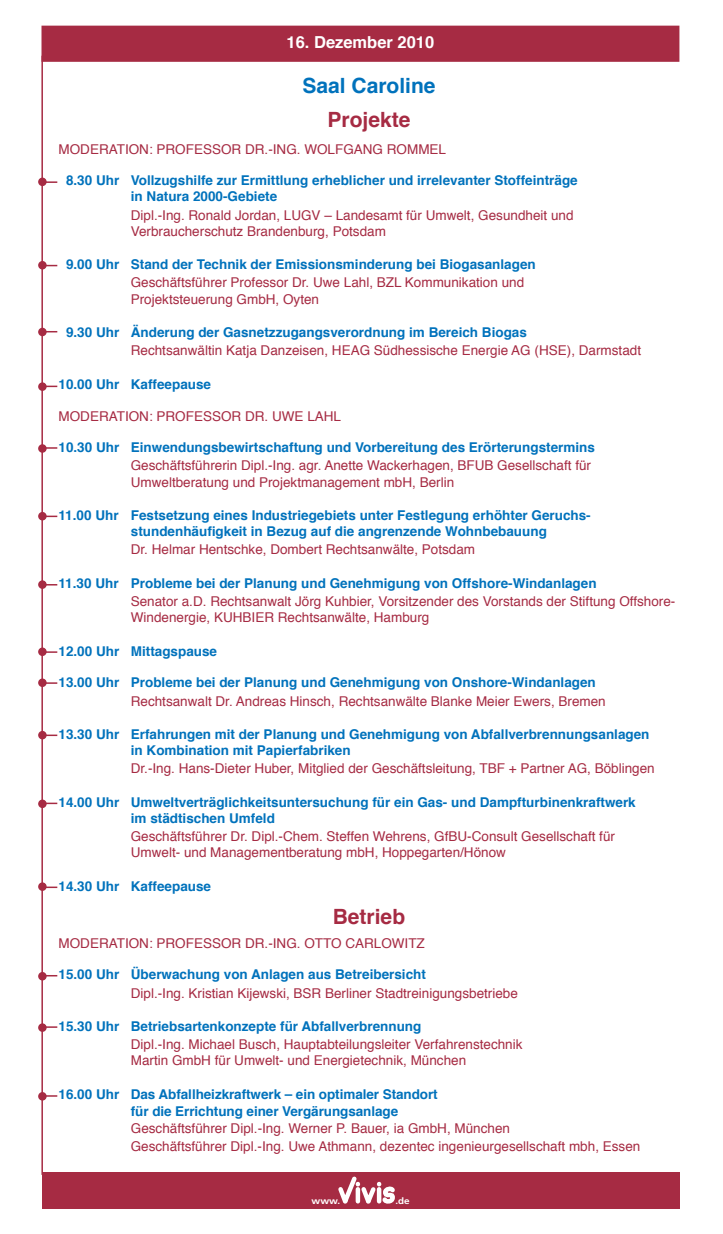
<style>
.page{position:relative;width:723px;height:1234px;background:#fff}
.page>*{position:absolute;margin:0;border:0;box-sizing:border-box;transform-origin:0 0}
.t1{font:700 21px "Helvetica";color:#a62b43}
.t2{font:700 21px "Helvetica";color:#0072bc}
.t3{font:700 16.5px "Helvetica";color:#fff}
.t4{font:13.5px/16.2px "Helvetica";color:#a62b43}
.t5{font:700 13.5px/16.2px "Helvetica";color:#0072bc}
.t6{font:700 9px "Frutiger";color:#fff;scale:1.1 1}
</style>
<div class="page">
<hr style="left:41px;top:56px;width:2px;height:1118px;background:#a62b43">
<div style="left:42px;top:1172px;width:638px;height:36px;background:#a62b43"></div>
<svg style="left:335px;top:1176px;width:64px;height:33px"></svg>
<div style="left:41px;top:26px;width:638px;height:36px;background:#a62b43;border:2px solid #a62b43"></div>
<div style="left:39px;top:178px;width:7px;height:7px;background:#a62b43;border-radius:50%"></div>
<div style="left:38px;top:177px;width:9px;height:9px;border:2px solid #a62b43;border-radius:50%"></div>
<svg style="left:44px;top:181px;width:13px;height:2px"></svg>
<div style="left:39px;top:262px;width:7px;height:7px;background:#a62b43;border-radius:50%"></div>
<div style="left:38px;top:261px;width:9px;height:8px;border:2px solid #a62b43;border-radius:50%"></div>
<svg style="left:44px;top:265px;width:13px;height:1px"></svg>
<div style="left:39px;top:328px;width:7px;height:7px;background:#a62b43;border-radius:50%"></div>
<div style="left:38px;top:327px;width:9px;height:9px;border:2px solid #a62b43;border-radius:50%"></div>
<svg style="left:44px;top:331px;width:13px;height:1px"></svg>
<div style="left:39px;top:383px;width:7px;height:7px;background:#a62b43;border-radius:50%"></div>
<div style="left:38px;top:382px;width:9px;height:9px;border:2px solid #a62b43;border-radius:50%"></div>
<svg style="left:44px;top:385px;width:13px;height:2px"></svg>
<div style="left:39px;top:445px;width:7px;height:7px;background:#a62b43;border-radius:50%"></div>
<div style="left:38px;top:444px;width:9px;height:8px;border:2px solid #a62b43;border-radius:50%"></div>
<svg style="left:44px;top:447px;width:13px;height:1px"></svg>
<div style="left:38px;top:512px;width:9px;height:8px;border:2px solid #a62b43;border-radius:50%"></div>
<svg style="left:43px;top:515px;width:14px;height:2px"></svg>
<div style="left:39px;top:581px;width:7px;height:7px;background:#a62b43;border-radius:50%"></div>
<div style="left:38px;top:580px;width:9px;height:8px;border:2px solid #a62b43;border-radius:50%"></div>
<svg style="left:44px;top:584px;width:13px;height:1px"></svg>
<div style="left:39px;top:648px;width:7px;height:7px;background:#a62b43;border-radius:50%"></div>
<div style="left:38px;top:647px;width:9px;height:9px;border:2px solid #a62b43;border-radius:50%"></div>
<svg style="left:44px;top:651px;width:13px;height:1px"></svg>
<div style="left:39px;top:679px;width:7px;height:7px;background:#a62b43;border-radius:50%"></div>
<div style="left:38px;top:678px;width:9px;height:8px;border:2px solid #a62b43;border-radius:50%"></div>
<svg style="left:44px;top:682px;width:13px;height:1px"></svg>
<div style="left:39px;top:731px;width:7px;height:7px;background:#a62b43;border-radius:50%"></div>
<div style="left:38px;top:730px;width:9px;height:9px;border:2px solid #a62b43;border-radius:50%"></div>
<svg style="left:44px;top:734px;width:13px;height:2px"></svg>
<div style="left:38px;top:799px;width:9px;height:8px;border:2px solid #a62b43;border-radius:50%"></div>
<svg style="left:43px;top:802px;width:14px;height:2px"></svg>
<div style="left:39px;top:882px;width:7px;height:7px;background:#a62b43;border-radius:50%"></div>
<div style="left:38px;top:882px;width:9px;height:8px;border:2px solid #a62b43;border-radius:50%"></div>
<svg style="left:44px;top:886px;width:13px;height:1px"></svg>
<div style="left:39px;top:972px;width:7px;height:7px;background:#a62b43;border-radius:50%"></div>
<div style="left:38px;top:971px;width:9px;height:9px;border:2px solid #a62b43;border-radius:50%"></div>
<svg style="left:44px;top:974px;width:13px;height:2px"></svg>
<div style="left:39px;top:1023px;width:7px;height:7px;background:#a62b43;border-radius:50%"></div>
<div style="left:38px;top:1023px;width:9px;height:8px;border:2px solid #a62b43;border-radius:50%"></div>
<svg style="left:44px;top:1026px;width:13px;height:1px"></svg>
<div style="left:39px;top:1092px;width:7px;height:7px;background:#a62b43;border-radius:50%"></div>
<div style="left:38px;top:1091px;width:9px;height:9px;border:2px solid #a62b43;border-radius:50%"></div>
<svg style="left:44px;top:1094px;width:13px;height:2px"></svg>
<p class="t3" style="left:287px;top:29px;width:149px">16. Dezember 2010</p>
<h1 class="t2" style="left:302px;top:68px;width:135px">Saal Caroline</h1>
<h1 class="t1" style="left:327px;top:103px;width:84px">Projekte</h1>
<p class="t4" style="left:59px;top:141px;width:360px">Moderation: Professor Dr.-Ing . Wolfgang Romme</p>
<p class="t4" style="left:439px;top:141px;width:9px">l</p>
<p class="t5" style="left:131px;top:172px;width:448px;text-indent:-65px">8.30 Uhr Vollzugshilfe zur Ermittlung erheblicher und irrelevanter Stoffeinträge in Natura 2000-Gebiete</p>
<p class="t4" style="left:131px;top:207px;width:444px">Dipl.-Ing. Ronald Jordan, LUGV – Landesamt für Umwelt, Gesundheit und<br>Verbraucherschutz Brandenburg, Potsdam</p>
<p class="t5" style="left:66px;top:256px;width:471px">9.00 Uhr Stand der Technik der Emissionsminderung bei Biogasanlagen</p>
<p class="t4" style="left:131px;top:275px;width:255px">Geschäftsführer Professor Dr. Uwe Lahl, BZL</p>
<p class="t4" style="left:405px;top:275px;width:121px">Kommunikation und</p>
<p class="t4" style="left:131px;top:291px;width:190px">Projektsteuerung GmbH, Oyten</p>
<p class="t5" style="left:66px;top:324px;width:462px">9.30 Uhr Änderung der Gasnetzzugangsverordnung im Bereich Biogas</p>
<p class="t4" style="left:131px;top:342px;width:512px">Rechtsanwältin Katja Danzeisen, HEAG Südhessische Energie AG (HSE), Darmstadt</p>
<p class="t5" style="left:59px;top:376px;width:154px">10.00 Uhr Kaffeepause</p>
<p class="t4" style="left:59px;top:408px;width:258px">Moderation: Professor Dr. Uwe Lah</p>
<p class="t4" style="left:334px;top:408px;width:9px">l</p>
<p class="t5" style="left:59px;top:439px;width:538px">10.30 Uhr Einwendungsbewirtschaftung und Vorbereitung des Erörterungstermins</p>
<p class="t4" style="left:131px;top:458px;width:462px">Geschäftsführerin Dipl.-Ing. agr. Anette Wackerhagen, BFUB Gesellschaft für<br>Umweltberatung und Projektmanagement mbH, Berlin</p>
<p class="t5" style="left:131px;top:507px;width:461px;text-indent:-72px">11.00 Uhr Festsetzung eines Industriegebiets unter Festlegung erhöhter Geruchs&shy;stundenhäufigkeit in Bezug auf die angrenzende Wohnbebauung</p>
<p class="t4" style="left:131px;top:542px;width:346px">D r. Helmar Hentschke, Dombert Rechtsanwälte, Potsdam</p>
<p class="t5" style="left:59px;top:575px;width:539px">11.30 Uhr Probleme bei der Planung und Genehmigung von Offshore-Windanlagen</p>
<p class="t4" style="left:131px;top:593px;width:546px">Senator a.D. Rechtsanwalt Jörg Kuhbier, Vorsitzender des Vorstands der Stiftung Offshore-<br>Windenergie, KUHBIER Rechtsanwälte, Hamburg</p>
<p class="t5" style="left:59px;top:643px;width:160px">12.00 Uhr Mittagspause</p>
<p class="t5" style="left:59px;top:674px;width:539px">13.00 Uhr Probleme bei der Planung und Genehmigung von Onshore-Windanlagen</p>
<p class="t4" style="left:131px;top:693px;width:476px">Rechtsanwalt Dr. Andreas Hinsch, Rechtsanwälte Blanke Meier Ewers, Bremen</p>
<p class="t5" style="left:131px;top:726px;width:520px;text-indent:-72px">13.30 Uhr Erfahrungen mit der Planung und Genehmigung von Abfallverbrennungsanlagen in Kombination mit Papierfabriken</p>
<p class="t4" style="left:131px;top:760px;width:525px">Dr.-Ing. Hans-Dieter Huber, Mitglied der Geschäftsleitung, TBF + Partner AG, Böblingen</p>
<p class="t5" style="left:131px;top:793px;width:506px;text-indent:-72px">14.00 Uhr Umweltverträglichkeitsuntersuchung für ein Gas- und Dampfturbinenkraftwerk im städtischen Umfeld</p>
<p class="t4" style="left:131px;top:828px;width:486px">Geschäftsführer Dr. Dipl.-Chem. Steffen Wehrens, GfBU-Consult Gesellschaft für<br>Umwelt- und Managementberatung mbH, Hoppegarten/Hönow</p>
<p class="t5" style="left:59px;top:878px;width:154px">14.30 Uhr Kaffeepause</p>
<h1 class="t1" style="left:333px;top:898px;width:74px">Betrieb</h1>
<p class="t4" style="left:59px;top:935px;width:256px">MODERATION : Professor Dr.-Ing . Ott</p>
<p class="t4" style="left:331px;top:935px;width:95px">o Carlowitz</p>
<p class="t5" style="left:59px;top:966px;width:369px">15.00 Uhr Überwachung von Anlagen aus Betreibersicht</p>
<p class="t4" style="left:131px;top:984px;width:173px">Dipl.-Ing. Kristian Kijewski, BSR</p>
<p class="t4" style="left:325px;top:984px;width:194px">Berliner Stadtreinigungsbetriebe</p>
<p class="t5" style="left:59px;top:1017px;width:364px">15.30 Uhr Betriebsartenkonzepte für Abfallverbrennung</p>
<p class="t4" style="left:131px;top:1036px;width:393px">Dipl.-Ing. Michael Busch, Hauptabteilungsleiter Verfahrenstechnik<br>Martin GmbH für Umwelt- und Energietechnik, München</p>
<p class="t5" style="left:131px;top:1086px;width:308px;line-height:17px;text-indent:-72px">16.00 Uhr Das Abfallheizkraftwerk – ein optimaler Standort für die Errichtung einer Vergärungsanlage</p>
<p class="t4" style="left:131px;top:1118px;width:511px;line-height:18.3px">Geschäftsführer Dipl.-Ing. Werner P. Bauer, ia GmbH, München<br>Geschäftsführer Dipl.-Ing. Uwe Athmann, dezentec ingenieurgesellschaft mbh, Essen</p>
<p class="t6" style="left:311px;top:1194px;width:28px">www.</p>
<p class="t6" style="left:395px;top:1194px;width:15px">.de</p>
</div>
